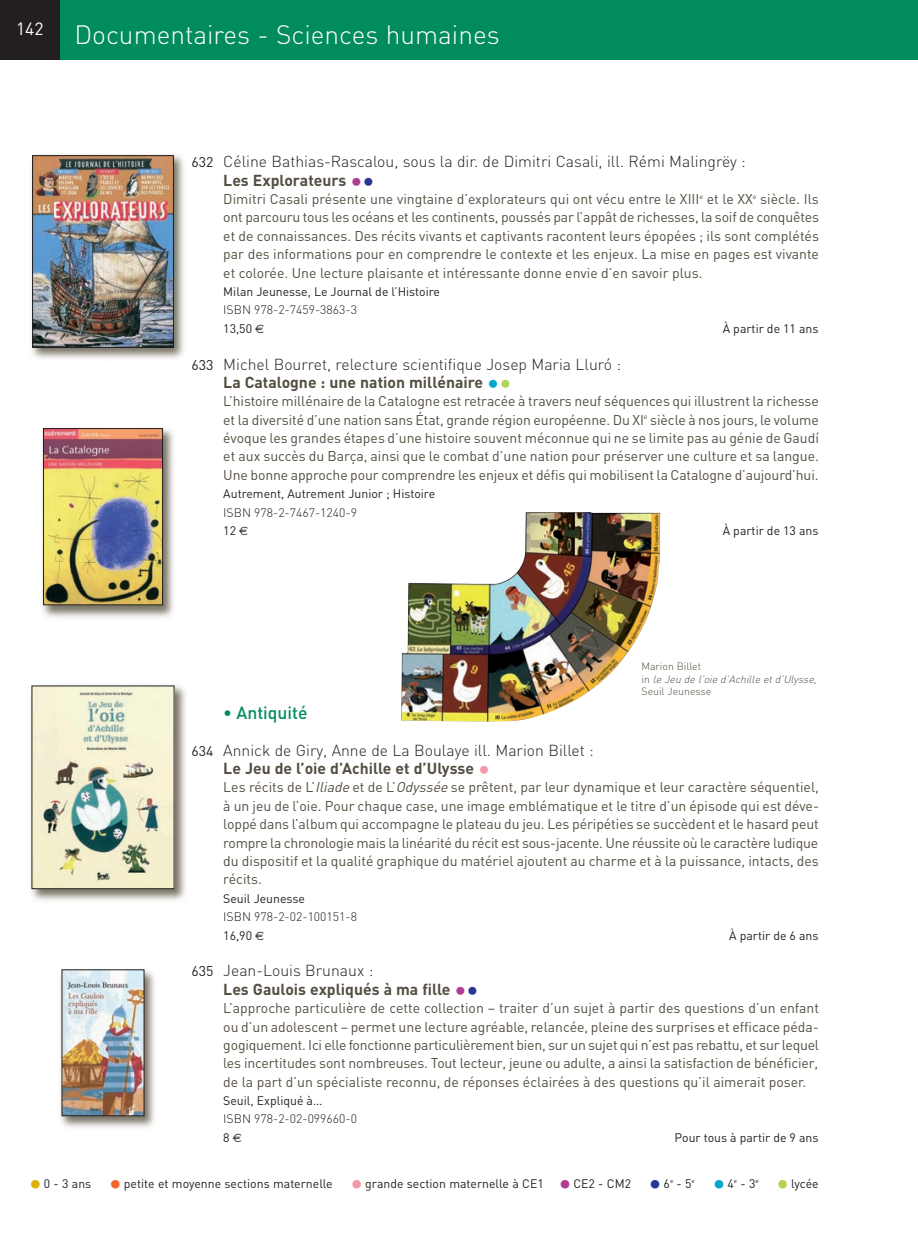
<style>
.page{position:relative;width:918px;height:1241px;background:#fff}
.page>*{position:absolute;margin:0;border:0;box-sizing:border-box;transform-origin:0 0}
.t1{font:300 26.25px "DIN";color:#fff}
.t2{font:500 17.5px "DIN";color:#008c5d}
.t3{font:17.5px "DIN";color:#fff}
.t4{font:300 15.75px/18.4px "DIN";color:#231f20}
.t5{font:700 15.75px/18.4px "DIN";color:#534e41}
.t6{font:14px/18.4px "DIN";color:#534e41;text-align:justify}
.t7{font:14px "DIN";color:#231f20}
.t8{font:12.25px "DIN";color:#231f20}
.t9{font:300 12.25px/18.4px "DIN";color:#231f20}
.t10{font:italic 300 10.5px/12.6px "DIN";color:#534e41}
.s1{font-weight:700;color:#534e41}
.s2{font-weight:700;font-size:24.5px;color:#af3d96}
.s3{font-weight:700;font-size:24.5px;color:#293695}
.s4{font-weight:400}
.s5{font-family:"Euro Sans";font-weight:400;font-size:12.08px}
.s6{font-weight:700;font-size:24.5px;color:#00a6cd}
.s7{font-weight:700;font-size:24.5px;color:#b2d454}
.s8{font-style:normal}
.s9{font-weight:700;font-size:24.5px;color:#f298aa}
.s10{font-style:italic}
.s11{font-weight:300;color:#231f20}
.s12{font-size:24.5px;color:#af3d96}
.s13{font-size:24.5px;color:#293695}
.s14{font-size:26.25px;color:#ddb008}
.s15{font-size:26.25px;color:#f2642f}
.s16{font-size:26.25px;color:#f298aa}
.s17{font-size:26.25px;color:#af3d96}
.s18{font-size:26.25px;color:#293695}
.s19{font-size:26.25px;color:#00a6cd}
.s20{font-size:26.25px;color:#b2d454}
</style>
<div class="page">
<div style="left:0;top:0;width:918px;height:60px;background:#008c5d"></div>
<div style="left:0;top:0;width:60px;height:60px;background:#231f20"></div>
<img style="left:31px;top:154px;width:153px;height:205px">
<img style="left:34px;top:157px;width:138px;height:188px">
<div style="left:32px;top:155px;width:142px;height:192px;border:1px solid #231f20"></div>
<img style="left:42px;top:428px;width:132px;height:190px">
<img style="left:45px;top:430px;width:116px;height:173px">
<div style="left:43px;top:428px;width:120px;height:177px;border:1px solid #231f20"></div>
<img style="left:31px;top:685px;width:155px;height:216px">
<img style="left:34px;top:687px;width:138px;height:199px">
<img style="left:60px;top:969px;width:95px;height:159px">
<img style="left:64px;top:971px;width:78px;height:142px">
<img style="left:401px;top:512px;width:259px;height:210px">
<p class="t3" style="left:16px;top:18px;width:29px">142</p>
<h1 class="t1" style="left:74px;top:20px;width:427px">Documentaires - Sciences humaines</h1>
<p class="t7" style="left:191px;top:154px;width:23px">632</p>
<p class="t7" style="left:191px;top:356px;width:23px">633</p>
<p class="t4" style="left:223px;top:153px;width:524px">Céline Bathias-Rascalou, sous la dir. de Dimitri Casali, ill. Rémi Malingrëy :<br><span class="s1">Les Explorateurs</span> <span class="s2">•</span><span class="s3">•</span></p>
<p class="t6" style="left:223px;top:190px;width:597px">Dimitri Casali présente une vingtaine d’explorateurs qui ont vécu entre le XIII<sup>e</sup> et le XX<sup>e</sup> siècle. Ils ont parcouru tous les océans et les continents, poussés par l’appât de richesses, la soif de conquêtes et de connaissances. Des récits vivants et captivants racontent leurs épopées ; ils sont complétés par des informations pour en comprendre le contexte et les enjeux. La mise en pages est vivante et colorée. Une lecture plaisante et intéressante donne envie d’en savoir plus.</p>
<p class="t8" style="left:223px;top:284px;width:218px">Milan Jeunesse, Le Journal de l’Histoire</p>
<p class="t9" style="left:223px;top:301px;width:135px">ISBN 978-2-7459-3863-3<br><span class="s4">13,50</span> <span class="s5">€</span></p>
<p class="t8" style="left:723px;top:321px;width:97px">À partir de 11 ans</p>
<p class="t4" style="left:223px;top:355px;width:399px">Michel Bourret, relecture scientifique Josep Maria Lluró :<br><span class="s1">La Catalogne : une nation millénaire</span> <span class="s6">•</span><span class="s7">•</span></p>
<p class="t6" style="left:223px;top:392px;width:597px">L’histoire millénaire de la Catalogne est retracée à travers neuf séquences qui illustrent la richesse et la diversité d’une nation sans État, grande région européenne. Du XI<sup>e</sup> siècle à nos jours, le volume évoque les grandes étapes d’une histoire souvent méconnue qui ne se limite pas au génie de Gaudí et aux succès du Barça, ainsi que le combat d’une nation pour préserver une culture et sa langue.<br>Une bonne approche pour comprendre les enjeux et défis qui mobilisent la Catalogne d’aujourd’hui.</p>
<p class="t8" style="left:223px;top:487px;width:213px">Autrement, Autrement Junior ; Histoire</p>
<p class="t9" style="left:223px;top:503px;width:135px">ISBN 978-2-7467-1240-9<br><span class="s4">12</span> <span class="s5">€</span></p>
<p class="t8" style="left:723px;top:523px;width:97px">À partir de 13 ans</p>
<p class="t7" style="left:191px;top:742px;width:23px">634</p>
<p class="t7" style="left:191px;top:963px;width:23px">635</p>
<p class="t10" style="left:641px;top:660px;width:179px"><span class="s8">Marion Billet<br>i n</span> le Jeu de l’oie d’Achille et d’Ulysse,<br><span class="s8">Seuil Jeunesse</span></p>
<p class="t2" style="left:223px;top:702px;width:86px">• Antiquité</p>
<p class="t4" style="left:223px;top:741px;width:372px">Annick de Giry, Anne de La Boulaye ill. Marion Billet :<br><span class="s1">Le Jeu de l’oie d’Achille et d’Ulysse</span> <span class="s9">•</span></p>
<p class="t6" style="left:223px;top:778px;width:597px">Les récits de L’<span class="s10">Iliade</span>et de L’<span class="s10">Odyssée</span>se prêtent, par leur dynamique et leur caractère séquentiel, à un jeu de l’oie. Pour chaque case, une image emblématique et le titre d’un épisode qui est déve&shy;loppé dans l’album qui accompagne le plateau du jeu. Les péripéties se succèdent et le hasard peut rompre la chronologie mais la linéarité du récit est sous-jacente. Une réussite où le caractère ludique du dispositif et la qualité graphique du matériel ajoutent au charme et à la puissance, intacts, des récits.</p>
<p class="t8" style="left:223px;top:891px;width:83px">Seuil Jeunesse</p>
<p class="t9" style="left:223px;top:907px;width:135px">ISBN 978-2-02-100151-8<br><span class="s4">16,90</span> <span class="s5">€</span></p>
<p class="t8" style="left:729px;top:928px;width:91px">À partir de 6 ans</p>
<p class="t5" style="left:223px;top:961px;width:257px"><span class="s11">Jean-Louis Brunaux :<br></span>Les Gaulois expliqués à ma fille <span class="s12">•</span><span class="s13">•</span></p>
<p class="t6" style="left:223px;top:998px;width:597px">L’approche particulière de cette collection – traiter d’un sujet à partir des questions d’un enfant ou d’un adolescent – permet une lecture agréable, relancée, pleine des surprises et efficace péda&shy;gogiquement. Ici elle fonctionne particulièrement bien, sur un sujet qui n’est pas rebattu, et sur lequel les incertitudes sont nombreuses. Tout lecteur, jeune ou adulte, a ainsi la satisfaction de bénéficier, de la part d’un spécialiste reconnu, de réponses éclairées à des questions qu’il aimerait poser.</p>
<p class="t8" style="left:223px;top:1093px;width:101px">Seuil, Expliqué à…</p>
<p class="t9" style="left:223px;top:1109px;width:135px">ISBN 978-2-02-099660-0<br><span class="s4">8</span> <span class="s5">€</span></p>
<p class="t8" style="left:674px;top:1130px;width:145px">Pour tous à partir de 9 ans</p>
<p class="t8" style="left:28px;top:1176px;width:668px"><span class="s14">•</span>0 - 3 ans <span class="s15">•</span>petite et moyenne sections maternelle <span class="s16">•</span>grande section maternelle à CE1 <span class="s17">•</span>CE2 - CM2 <span class="s18">•</span>6<sup>e</sup> - 5<sup>e</sup></p>
<p class="t8" style="left:712px;top:1176px;width:48px"><span class="s19">•</span>4<sup>e</sup> - 3<sup>e</sup></p>
<p class="t8" style="left:776px;top:1176px;width:44px"><span class="s20">•</span>lycée</p>
</div>
